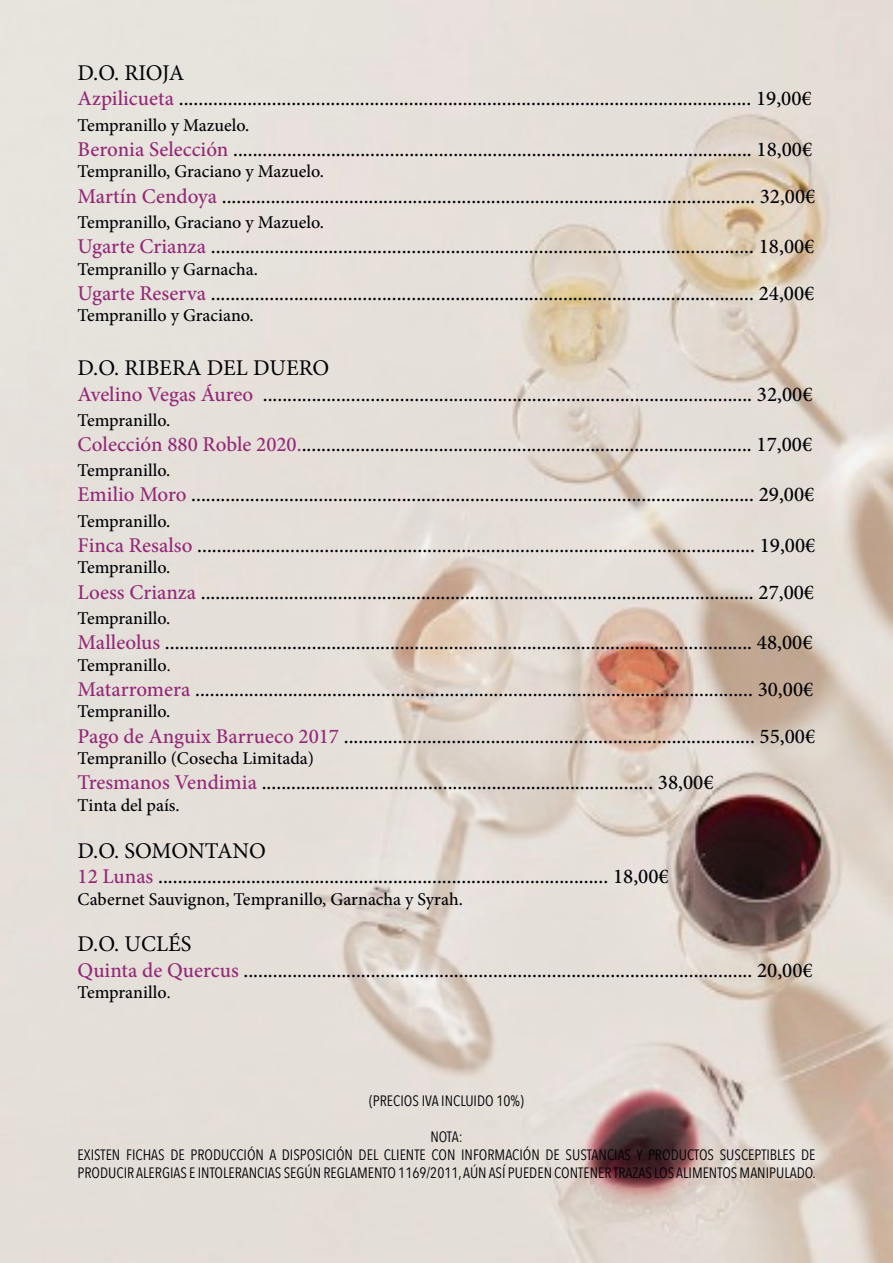
<style>
.page{position:relative;width:893px;height:1263px;background:#fff}
.page>*{position:absolute;margin:0;border:0;box-sizing:border-box;transform-origin:0 0}
.t1{font:22.5px "Minion Pro";color:#010206}
.t2{font:500 21px "Minion Pro";color:#010206}
.t3{font:500 18px "Minion Pro";color:#010206}
.t4{font:15px/18px "Avenir Next Condensed";color:#010206}
.s1{color:#932877}
.s2{font-size:16.5px}
</style>
<div class="page">
<img style="left:0;top:0;width:893px;height:1263px">
<p class="t1" style="left:78px;top:58px;width:108px">D.O. RIOJA</p>
<p class="t2" style="left:78px;top:84px;width:736px"><span class="s1">Azpilicueta</span> ..................................................................................................................... 19,00€</p>
<p class="t3" style="left:78px;top:113px;width:173px">Tempranillo y Mazuelo.</p>
<p class="t2" style="left:78px;top:135px;width:736px"><span class="s1">Beronia Selección</span> .......................................................................................................... 18,00€</p>
<p class="t3" style="left:78px;top:159px;width:248px">Tempranillo, Graciano y Mazuelo.</p>
<p class="t2" style="left:78px;top:182px;width:739px"><span class="s1">Martín Cendoya</span> ............................................................................................................. 32,00€</p>
<p class="t3" style="left:78px;top:210px;width:248px">Tempranillo, Graciano y Mazuelo.</p>
<p class="t2" style="left:78px;top:232px;width:738px"><span class="s1">Ugarte Crianza</span> ............................................................................................................... 18,00€</p>
<p class="t3" style="left:78px;top:257px;width:182px">Tempranillo y Garnacha.</p>
<p class="t2" style="left:78px;top:279px;width:738px"><span class="s1">Ugarte Reserva</span> ............................................................................................................... 24,00€</p>
<p class="t3" style="left:78px;top:303px;width:178px">Tempranillo y Graciano.</p>
<p class="t1" style="left:78px;top:353px;width:253px">D.O. RIBERA DEL DUERO</p>
<p class="t2" style="left:78px;top:380px;width:736px"><span class="s1">Avelino Vegas Áureo</span> .................................................................................................... 32,00€</p>
<p class="t3" style="left:78px;top:408px;width:94px">Tempranillo.</p>
<p class="t2" style="left:78px;top:430px;width:736px"><span class="s1">Colección 880 Roble 2020.</span>............................................................................................ 17,00€</p>
<p class="t3" style="left:78px;top:458px;width:94px">Tempranillo.</p>
<p class="t2" style="left:78px;top:480px;width:738px"><span class="s1">Emilio Moro</span> ................................................................................................................... 29,00€</p>
<p class="t3" style="left:78px;top:509px;width:94px">Tempranillo.</p>
<p class="t2" style="left:78px;top:531px;width:739px"><span class="s1">Finca Resalso</span> .................................................................................................................. 19,00€</p>
<p class="t3" style="left:78px;top:555px;width:94px">Tempranillo.</p>
<p class="t2" style="left:78px;top:578px;width:738px"><span class="s1">Loess Crianza</span> ................................................................................................................. 27,00€</p>
<p class="t3" style="left:78px;top:606px;width:94px">Tempranillo.</p>
<p class="t2" style="left:78px;top:628px;width:736px"><span class="s1">Malleolus</span> ........................................................................................................................ 48,00€</p>
<p class="t3" style="left:78px;top:653px;width:94px">Tempranillo<span class="s2">.</span></p>
<p class="t2" style="left:78px;top:675px;width:737px"><span class="s1">Matarromera</span> .................................................................................................................. 30,00€</p>
<p class="t3" style="left:78px;top:699px;width:94px">Tempranillo.</p>
<p class="t2" style="left:78px;top:722px;width:739px"><span class="s1">Pago de Anguix Barrueco 2017</span> .................................................................................... 55,00€</p>
<p class="t3" style="left:78px;top:746px;width:238px">Tempranillo (Cosecha Limitada)</p>
<p class="t2" style="left:78px;top:768px;width:637px"><span class="s1">Tresmanos Vendimia</span> ................................................................................ 38,00€</p>
<p class="t3" style="left:78px;top:793px;width:104px">Tinta del país.</p>
<p class="t1" style="left:78px;top:835px;width:190px">D.O. SOMONTANO</p>
<p class="t2" style="left:78px;top:862px;width:593px"><span class="s1">12 Lunas</span> ............................................................................................ 18,00€</p>
<p class="t3" style="left:78px;top:887px;width:387px">Cabernet Sauvignon, Tempranillo, Garnacha y Syrah.</p>
<p class="t1" style="left:78px;top:929px;width:115px">D.O. UCLÉS</p>
<p class="t2" style="left:78px;top:956px;width:737px"><span class="s1">Quinta de Quercus</span> ........................................................................................................ 20,00€</p>
<p class="t3" style="left:78px;top:980px;width:94px">Tempranillo<span class="s2">.</span></p>
<p class="t4" style="left:369px;top:1091px;width:156px">(PRECIOS IVA INCLUIDO 10%)</p>
<p class="t4" style="left:430px;top:1127px;width:34px">NOTA:</p>
<p class="t4" style="left:78px;top:1145px;width:740px">EXISTEN FICHAS DE PRODUCCIÓN A DISPOSICIÓN DEL CLIENTE CON INFORMACIÓN DE SUSTANCIAS Y PRODUCTOS SUSCEPTIBLES DE<br>PRODUCIR ALERGIAS E INTOLERANCIAS SEGÚN REGLAMENTO 1169/2011, AÚN ASÍ PUEDEN CONTENER TRAZAS LOS ALIMENTOS MANIPULADO.</p>
</div>
